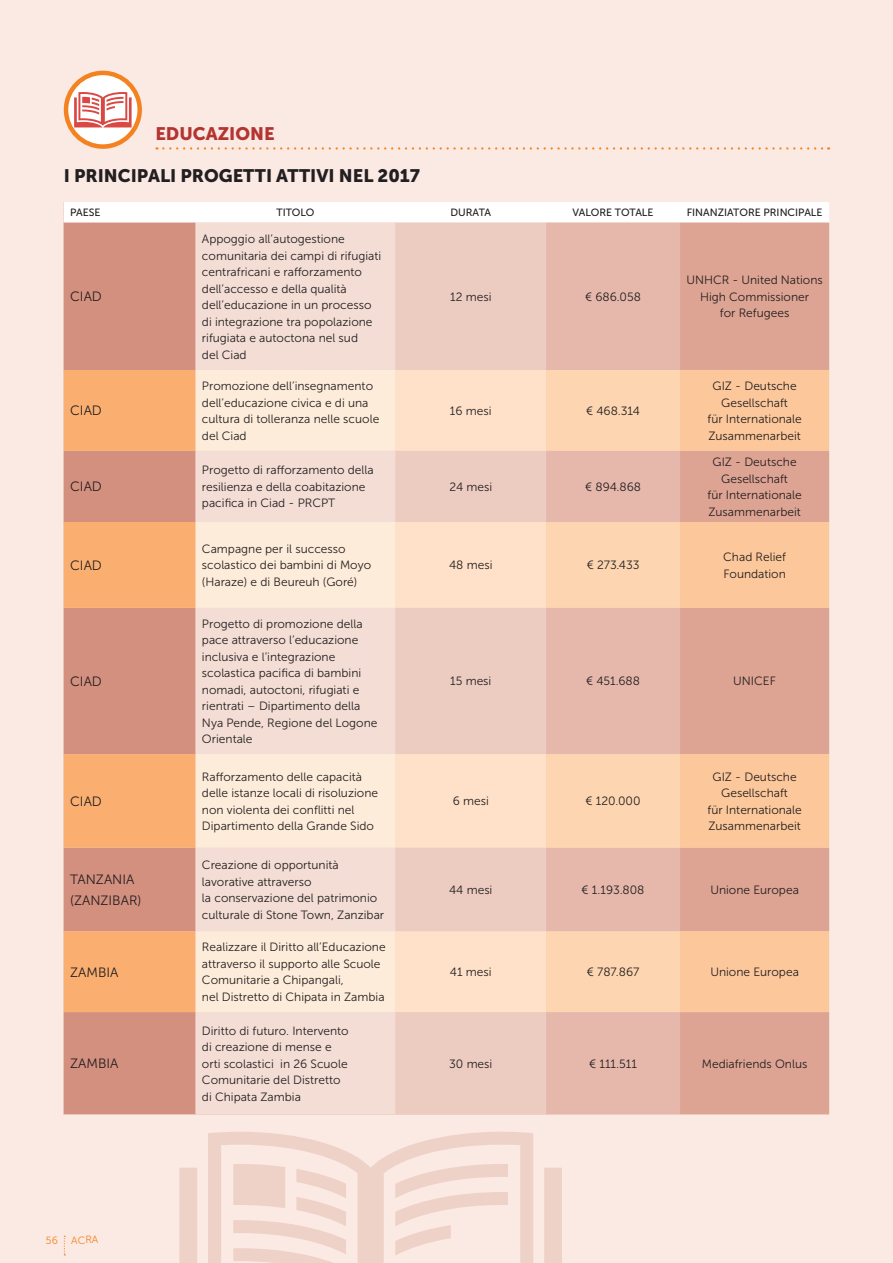
<style>
.page{position:relative;width:893px;height:1263px;background:#faeae3}
.page>*{position:absolute;margin:0;border:0;box-sizing:border-box;transform-origin:0 0}
.t1{font:18px "Museo Sans 900";color:#231f20}
.t2{font:18px "Museo Sans 900";color:#b43431}
.t3{font:13.5px/20.2px "Museo Sans 300";color:#231f20}
.t4{font:12px/16.5px "Museo Sans 300";color:#231f20}
.t5{font:10.5px "Museo Sans 500";color:#231f20}
.t6{font:10.5px "Museo Sans 300";letter-spacing:-.005em;color:#f58220}
</style>
<div class="page">
<svg style="left:179px;top:1132px;width:383px;height:131px"></svg>
<svg style="left:64px;top:1236px;width:1px;height:19px"></svg>
<div style="left:64px;top:202px;width:765px;height:21px;background:#fff"></div>
<div style="left:64px;top:223px;width:132px;height:891px;background:#d4907f"></div>
<div style="left:196px;top:223px;width:199px;height:891px;background:#f3ddd4"></div>
<div style="left:395px;top:223px;width:151px;height:891px;background:#ecccc1"></div>
<div style="left:546px;top:223px;width:134px;height:891px;background:#e5b8ab"></div>
<div style="left:680px;top:223px;width:149px;height:891px;background:#dea493"></div>
<svg style="left:64px;top:370px;width:132px;height:642px;background:#e8a077"></svg>
<svg style="left:196px;top:370px;width:199px;height:642px;fill:#feecda"></svg>
<svg style="left:395px;top:370px;width:151px;height:642px;background:#f5d7c4"></svg>
<svg style="left:546px;top:370px;width:134px;height:642px;background:#f1c7ad"></svg>
<svg style="left:680px;top:370px;width:149px;height:642px;background:#edb797"></svg>
<svg style="left:157px;top:147px;width:672px;height:3px"></svg>
<svg style="left:66px;top:73px;width:74px;height:74px;background:#fce7d6"></svg>
<div style="left:64px;top:71px;width:78px;height:78px;border:4px solid #f58220;border-radius:50%"></div>
<svg style="left:74px;top:92px;width:58px;height:35px;background:#eca6a3"></svg>
<h1 class="t2" style="left:155px;top:123px;width:36px">EDUCAZI</h1>
<h1 class="t2" style="left:235px;top:123px;width:27px">ONE</h1>
<h1 class="t1" style="left:64px;top:166px;width:358px">I PRINCIPALI PROGETTI ATTIVI NEL 2017</h1>
<p class="t5" style="left:70px;top:207px;width:32px">PAESE</p>
<p class="t5" style="left:277px;top:207px;width:40px">TITOLO</p>
<p class="t5" style="left:450px;top:207px;width:42px">DURATA</p>
<p class="t5" style="left:573px;top:207px;width:82px">VALORE TOTALE</p>
<p class="t5" style="left:687px;top:207px;width:137px">FINANZIATORE PRINCIPALE</p>
<p class="t3" style="left:70px;top:287px;width:33px">CIAD</p>
<p class="t4" style="left:202px;top:231px;width:181px">Appoggio all’autogestione comunitaria dei campi di rifugiati centrafricani e rafforzamento dell’accesso e della qualità dell’educazione in un processo di integrazione tra popolazione rifugiata e autoctona nel sud<br>del Ciad</p>
<p class="t4" style="left:450px;top:288px;width:43px">12 mesi</p>
<p class="t4" style="left:585px;top:288px;width:57px">€ 686.058</p>
<p class="t4" style="left:686px;top:272px;width:138px;text-align:center">UNHCR - United Nations<br>High Commissioner<br>for Refugees</p>
<p class="t3" style="left:70px;top:401px;width:33px">CIAD</p>
<p class="t4" style="left:202px;top:378px;width:179px">Promozione dell’insegnamento dell’educazione civica e di una cultura di tolleranza nelle scuole del Ciad</p>
<p class="t4" style="left:450px;top:403px;width:43px">16 mesi</p>
<p class="t4" style="left:586px;top:403px;width:55px">€ 468.314</p>
<p class="t4" style="left:707px;top:378px;width:96px;text-align:center">GIZ - Deutsche<br>Gesellschaft<br>für Internationale<br>Zusammenarbeit</p>
<p class="t3" style="left:70px;top:477px;width:33px">CIAD</p>
<p class="t4" style="left:202px;top:462px;width:173px">Progetto di rafforzamento della resilienza e della coabitazione pacifica in Ciad - PRCPT</p>
<p class="t4" style="left:449px;top:479px;width:44px">24 mesi</p>
<p class="t4" style="left:585px;top:479px;width:57px">€ 894.868</p>
<p class="t4" style="left:707px;top:454px;width:96px;text-align:center">GIZ - Deutsche<br>Gesellschaft<br>für Internationale<br>Zusammenarbeit</p>
<p class="t3" style="left:70px;top:555px;width:33px">CIAD</p>
<p class="t4" style="left:202px;top:541px;width:171px">Campagne per il successo scolastico dei bambini di Moyo (Haraze) e di Beureuh (Goré)</p>
<p class="t4" style="left:449px;top:557px;width:45px">48 mesi</p>
<p class="t4" style="left:587px;top:557px;width:54px">€ 273.433</p>
<p class="t4" style="left:723px;top:549px;width:64px">Chad Relief<br>Foundation</p>
<p class="t3" style="left:70px;top:671px;width:33px">CIAD</p>
<p class="t4" style="left:202px;top:615px;width:177px">Progetto di promozione della pace attraverso l’educazione inclusiva e l’integrazione scolastica pacifica di bambini nomadi, autoctoni, rifugiati e rientrati – Dipartimento della<br>Nya Pende, Regione del Logone<br>Orientale</p>
<p class="t4" style="left:450px;top:673px;width:43px">15 mesi</p>
<p class="t4" style="left:586px;top:673px;width:56px">€ 451.688</p>
<p class="t4" style="left:733px;top:673px;width:44px">UNICEF</p>
<p class="t3" style="left:70px;top:791px;width:33px">CIAD</p>
<p class="t4" style="left:202px;top:768px;width:178px">Rafforzamento delle capacità delle istanze locali di risoluzione non violenta dei conflitti nel<br>Dipartimento della Grande Sido</p>
<p class="t4" style="left:453px;top:793px;width:38px">6 mesi</p>
<p class="t4" style="left:586px;top:793px;width:57px">€ 120.000</p>
<p class="t4" style="left:707px;top:768px;width:96px;text-align:center">GIZ - Deutsche<br>Gesellschaft<br>für Internationale<br>Zusammenarbeit</p>
<p class="t3" style="left:70px;top:870px;width:73px">TANZANIA (ZANZIBAR)</p>
<p class="t4" style="left:202px;top:857px;width:184px">Creazione di opportunità lavorative attraverso<br>la conservazione del patrimonio culturale di Stone Town, Zanzibar</p>
<p class="t4" style="left:449px;top:882px;width:45px">44 mesi</p>
<p class="t4" style="left:582px;top:882px;width:64px">€ 1.193.808</p>
<p class="t4" style="left:710px;top:882px;width:90px">Unione Europea</p>
<p class="t3" style="left:70px;top:962px;width:50px">ZAMBIA</p>
<p class="t4" style="left:202px;top:939px;width:185px">Realizzare il Diritto all’Educazione attraverso il supporto alle Scuole Comunitarie a Chipangali,<br>nel Distretto di Chipata in Zambia</p>
<p class="t4" style="left:450px;top:964px;width:43px">41 mesi</p>
<p class="t4" style="left:587px;top:964px;width:54px">€ 787.867</p>
<p class="t4" style="left:710px;top:964px;width:90px">Unione Europea</p>
<p class="t3" style="left:70px;top:1053px;width:50px">ZAMBIA</p>
<p class="t4" style="left:202px;top:1022px;width:148px">Diritto di futuro. Intervento di creazione di mense e orti scolastici in 26 Scuole<br>Comunitarie del Distretto di Chipata Zambia</p>
<p class="t4" style="left:449px;top:1055px;width:45px">30 mesi</p>
<p class="t4" style="left:589px;top:1055px;width:49px">€ 111.511</p>
<p class="t4" style="left:702px;top:1055px;width:107px">Mediafriends Onlus</p>
<p class="t6" style="left:46px;top:1234px;width:14px">56</p>
<p class="t6" style="left:71px;top:1234px;width:29px">ACRA</p>
</div>
